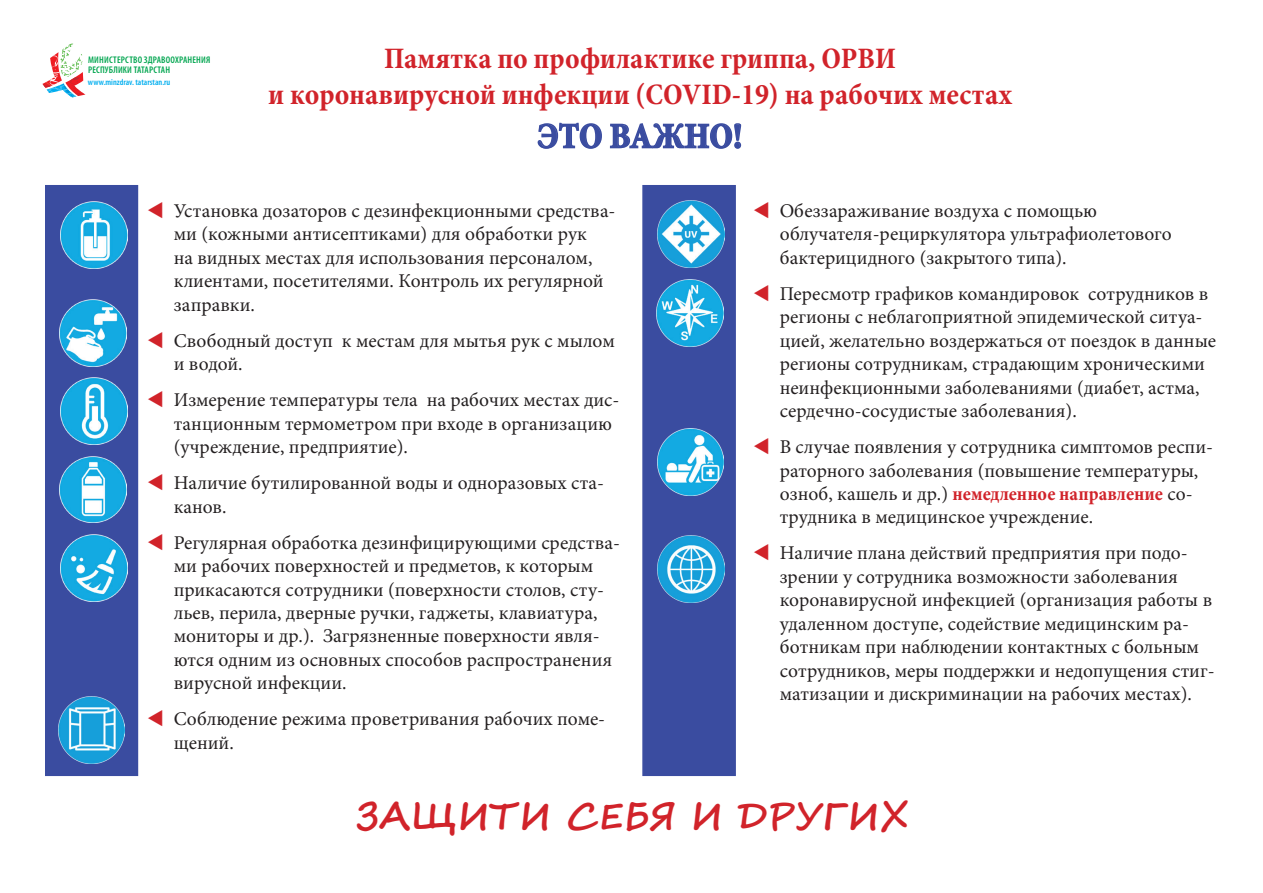
<style>
.page{position:relative;width:1263px;height:893px;background:#fff}
.page>*{position:absolute;margin:0;border:0;box-sizing:border-box;transform-origin:0 0}
.t1{font:700 36px "Segoe Script";color:#d1232a}
.t2{font:700 condensed 36px "Minion Pro";color:#3a4ca0}
.t3{font:700 condensed 30px/36px "Minion Pro";color:#d1232a;text-align:center}
.t4{font:19.5px/23.4px "Minion Pro";color:#231f20}
.t5{font:600 condensed 9.6px/9.6px "Myriad Pro";letter-spacing:.02em;color:#00a54f}
.t6{font:600 condensed 8.85px "Myriad Pro";color:#00aeef}
.s1{color:#d1232a}
.s2{font-weight:700;font-stretch:condensed;color:#d1232a}
</style>
<div class="page">
<div style="left:642px;top:185px;width:94px;height:591px;background:#3a4ca0;border:2px solid #3a4ca0"></div>
<svg style="left:537px;top:122px;width:65px;height:27px"></svg>
<svg style="left:609px;top:123px;width:133px;height:26px"></svg>
<svg style="left:43px;top:44px;width:42px;height:53px"></svg>
<div style="left:45px;top:185px;width:93px;height:591px;background:#3a4ca0"></div>
<img style="left:60px;top:300px;width:66px;height:67px">
<img style="left:60px;top:202px;width:67px;height:67px">
<img style="left:60px;top:377px;width:67px;height:67px">
<img style="left:60px;top:456px;width:67px;height:67px">
<img style="left:60px;top:535px;width:67px;height:67px">
<img style="left:58px;top:696px;width:67px;height:67px">
<img style="left:657px;top:280px;width:66px;height:66px">
<img style="left:658px;top:201px;width:66px;height:67px">
<img style="left:657px;top:428px;width:67px;height:67px">
<img style="left:658px;top:536px;width:66px;height:66px">
<p class="t5" style="left:88px;top:55px;width:124px">МИНИСТЕРСТВО ЗДРАВООХРАНЕНИЯ<br>РЕСПУБЛИКИ ТАТАРСТАН</p>
<p class="t6" style="left:88px;top:77px;width:84px">www.minzdrav. tatarstan.ru</p>
<h2 class="t3" style="left:268px;top:40px;width:745px">Памятка по профилактике гриппа, ОРВИ<br>и коронавирусной инфекции (COVID-19) на рабочих местах</h2>
<h1 class="t2" style="left:538px;top:111px;width:206px">ЭТО ВАЖНО!</h1>
<p class="t4" style="left:174px;top:199px;width:443px;text-indent:-27px"><span class="s1">▼</span> Установка дозаторов с дезинфекционными средства&shy;ми (кожными антисептиками) для обработки рук<br>на видных местах для использования персоналом, клиентами, посетителями. Контроль их регулярной заправки.</p>
<p class="t4" style="left:174px;top:329px;width:443px;text-indent:-27px"><span class="s1">▼</span> Свободный доступ к местам для мытья рук с мылом и водой.</p>
<p class="t4" style="left:174px;top:388px;width:447px;text-indent:-27px"><span class="s1">▼</span> Измерение температуры тела на рабочих местах дис&shy;танционным термометром при входе в организацию (учреждение, предприятие).</p>
<p class="t4" style="left:174px;top:471px;width:432px;text-indent:-27px"><span class="s1">▼</span> Наличие бутилированной воды и одноразовых ста&shy;канов.</p>
<p class="t4" style="left:174px;top:531px;width:448px;text-indent:-27px"><span class="s1">▼</span> Регулярная обработка дезинфицирующими средства&shy;ми рабочих поверхностей и предметов, к которым прикасаются сотрудники (поверхности столов, сту&shy;льев, перила, дверные ручки, гаджеты, клавиатура, мониторы и др.). Загрязненные поверхности явля&shy;ются одним из основных способов распространения вирусной инфекции.</p>
<p class="t4" style="left:174px;top:708px;width:433px;text-indent:-27px"><span class="s1">▼</span> Соблюдение режима проветривания рабочих поме&shy;щений.</p>
<p class="t4" style="left:780px;top:199px;width:394px;text-indent:-27px"><span class="s1">▼</span> Обеззараживание воздуха с помощью облучателя-рециркулятора ультрафиолетового бактерицидного (закрытого типа).</p>
<p class="t4" style="left:780px;top:282px;width:438px;text-indent:-27px"><span class="s1">▼</span> Пересмотр графиков командировок сотрудников в регионы с неблагоприятной эпидемической ситуа&shy;цией, желательно воздержаться от поездок в данные регионы сотрудникам, страдающим хроническими неинфекционными заболеваниями (диабет, астма, сердечно-сосудистые заболевания).</p>
<p class="t4" style="left:780px;top:435px;width:435px;text-indent:-27px"><span class="s1">▼</span> В случае появления у сотрудника симптомов респи&shy;раторного заболевания (повышение температуры, озноб, кашель и др.) <span class="s2">немедленное направление</span> со&shy;трудника в медицинское учреждение.</p>
<p class="t4" style="left:780px;top:542px;width:436px;text-indent:-27px"><span class="s1">▼</span> Наличие плана действий предприятия при подо&shy;зрении у сотрудника возможности заболевания коронавирусной инфекцией (организация работы в удаленном доступе, содействие медицинским ра&shy;ботникам при наблюдении контактных с больным сотрудников, меры поддержки и недопущения стиг&shy;матизации и дискриминации на рабочих местах).</p>
<h1 class="t1" style="left:356px;top:788px;width:554px">ЗАЩИТИ СЕБЯ И ДРУГИХ</h1>
</div>
